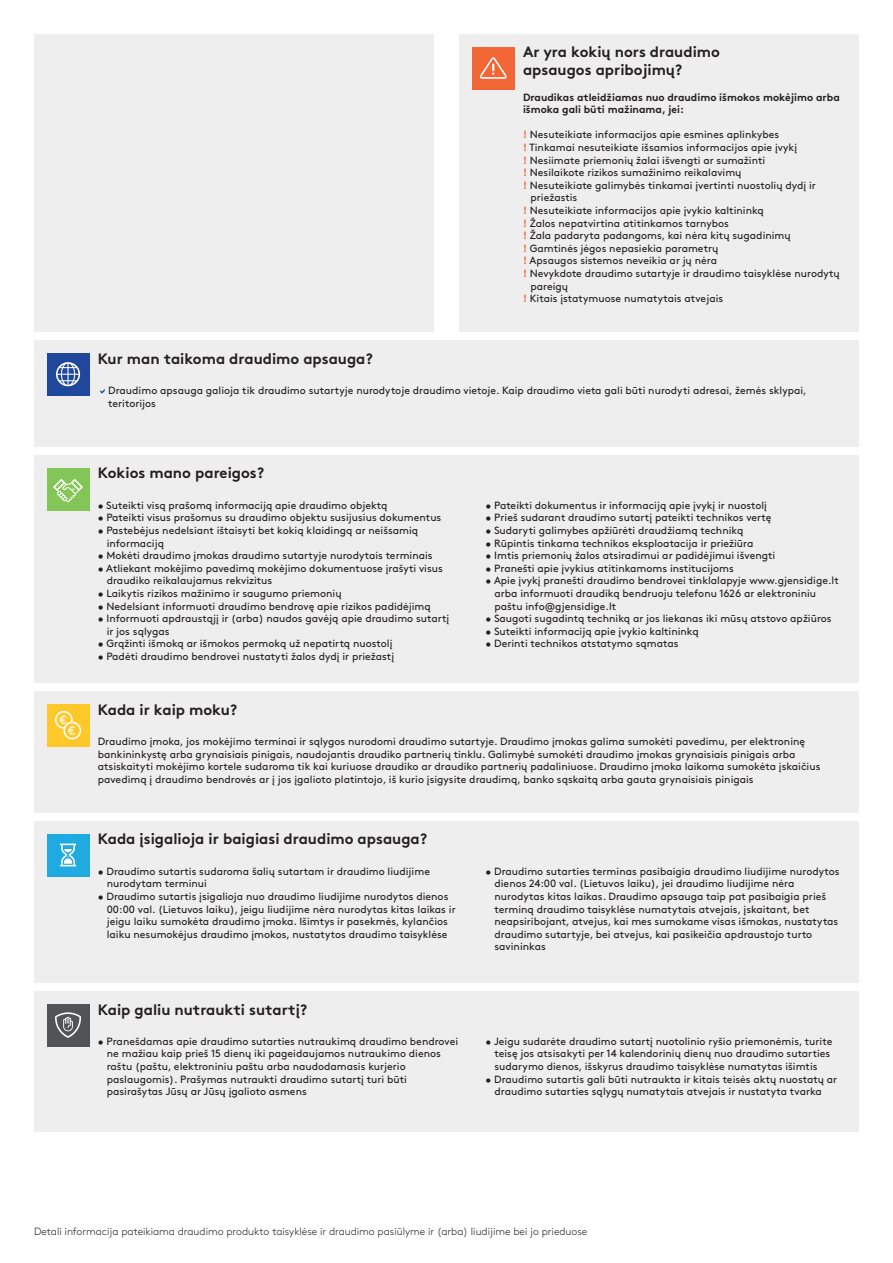
<style>
.page{position:relative;width:893px;height:1263px;background:#fff}
.page>*{position:absolute;margin:0;border:0;box-sizing:border-box;transform-origin:0 0}
.t1{font:15px/18px "Gjen Brown OT Bold Alt";color:#231f20}
.t2{font:10.5px/12.6px "Gjen Brown OT";color:#231f20}
.t3{font:300 10.5px "Gjen Brown OT";color:#231f20}
.t4{font:10.5px/12.6px "Gjen Brown OT Bold Alt";color:#231f20}
.s1{font-family:"Gjen Brown OT Bold Alt";color:#f26535}
</style>
<div class="page">
<div style="left:34px;top:34px;width:400px;height:298px;background:#eeeeef"></div>
<div style="left:34px;top:340px;width:825px;height:106px;background:#eeeeef"></div>
<div style="left:459px;top:34px;width:400px;height:298px;background:#eeeeef"></div>
<div style="left:472px;top:47px;width:42px;height:42px;background:#f26535"></div>
<svg style="left:480px;top:57px;width:27px;height:22px"></svg>
<div style="left:47px;top:353px;width:42px;height:42px;background:#1f479c"></div>
<svg style="left:56px;top:362px;width:24px;height:24px"></svg>
<div style="left:34px;top:691px;width:825px;height:121px;background:#eeeeef"></div>
<div style="left:34px;top:455px;width:825px;height:228px;background:#eeeeef"></div>
<div style="left:47px;top:468px;width:42px;height:42px;background:#83c556"></div>
<svg style="left:53px;top:479px;width:30px;height:23px"></svg>
<div style="left:34px;top:821px;width:825px;height:161px;background:#eeeeef"></div>
<div style="left:47px;top:704px;width:42px;height:42px;background:#fec829"></div>
<svg style="left:55px;top:711px;width:26px;height:28px"></svg>
<div style="left:47px;top:834px;width:42px;height:42px;background:#20aae2"></div>
<svg style="left:60px;top:843px;width:16px;height:23px"></svg>
<div style="left:34px;top:991px;width:825px;height:140px;background:#eeeeef"></div>
<div style="left:47px;top:1004px;width:42px;height:42px;background:#505457"></div>
<svg style="left:55px;top:1012px;width:26px;height:26px"></svg>
<h1 class="t1" style="left:523px;top:42px;width:198px">Ar yra kokių nors draudimo apsaugos apribojimų?</h1>
<p class="t4" style="left:523px;top:90px;width:318px">Draudikas atleidžiamas nuo draudimo išmokos mokėjimo arba išmoka gali būti mažinama, jei:</p>
<p class="t2" style="left:523px;top:128px;width:258px"><span class="s1">!</span> Nesuteikiate informacijos apie esmines aplinkybes</p>
<p class="t2" style="left:523px;top:140px;width:276px"><span class="s1">!</span> Tinkamai nesuteikiate išsamios informacijos apie įvykį</p>
<p class="t2" style="left:523px;top:153px;width:244px"><span class="s1">!</span> Nesiimate priemonių žalai išvengti ar sumažinti</p>
<p class="t2" style="left:523px;top:165px;width:220px"><span class="s1">!</span> Nesilaikote rizikos sumažinimo reikalavimų</p>
<p class="t2" style="left:523px;top:178px;width:294px"><span class="s1">!</span> Nesuteikiate galimybės tinkamai įvertinti nuostolių dydį ir</p>
<p class="t2" style="left:530px;top:191px;width:48px">priežastis</p>
<p class="t2" style="left:523px;top:203px;width:242px"><span class="s1">!</span> Nesuteikiate informacijos apie įvykio kaltininką</p>
<p class="t2" style="left:523px;top:216px;width:207px"><span class="s1">!</span> Žalos nepatvirtina atitinkamos tarnybos</p>
<p class="t2" style="left:523px;top:228px;width:269px"><span class="s1">!</span> Žala padaryta padangoms, kai nėra kitų sugadinimų</p>
<p class="t2" style="left:523px;top:241px;width:197px"><span class="s1">!</span> Gamtinės jėgos nepasiekia parametrų</p>
<p class="t2" style="left:523px;top:254px;width:196px"><span class="s1">!</span> Apsaugos sistemos neveikia ar jų nėra</p>
<p class="t2" style="left:523px;top:266px;width:318px"><span class="s1">!</span> Nevykdote draudimo sutartyje ir draudimo taisyklėse nurodytų</p>
<p class="t2" style="left:530px;top:279px;width:39px">pareigų</p>
<p class="t2" style="left:523px;top:291px;width:202px"><span class="s1">!</span> Kitais įstatymuose numatytais atvejais</p>
<h1 class="t1" style="left:98px;top:348px;width:277px">Kur man taikoma draudimo apsauga?</h1>
<p class="t2" style="left:108px;top:383px;width:700px">Draudimo apsauga galioja tik draudimo sutartyje nurodytoje draudimo vietoje. Kaip draudimo vieta gali būti nurodyti adresai, žemės sklypai, teritorijos</p>
<h1 class="t1" style="left:98px;top:463px;width:168px">Kokios mano pareigos?</h1>
<p class="t2" style="left:98px;top:498px;width:291px">• Suteikti visą prašomą informaciją apie draudimo objektą</p>
<p class="t2" style="left:98px;top:510px;width:345px">• Pateikti visus prašomus su draudimo objektu susijusius dokumentus</p>
<p class="t2" style="left:107px;top:523px;width:313px;text-indent:-9px">• Pastebėjus nedelsiant ištaisyti bet kokią klaidingą ar neišsamią informaciją</p>
<p class="t2" style="left:98px;top:548px;width:336px">• Mokėti draudimo įmokas draudimo sutartyje nurodytais terminais</p>
<p class="t2" style="left:107px;top:561px;width:338px;text-indent:-9px">• Atliekant mokėjimo pavedimą mokėjimo dokumentuose įrašyti visus draudiko reikalaujamus rekvizitus</p>
<p class="t2" style="left:98px;top:586px;width:245px">• Laikytis rizikos mažinimo ir saugumo priemonių</p>
<p class="t2" style="left:98px;top:599px;width:335px">• Nedelsiant informuoti draudimo bendrovę apie rizikos padidėjimą</p>
<p class="t2" style="left:107px;top:611px;width:344px;text-indent:-9px">• Informuoti apdraustąjį ir (arba) naudos gavėją apie draudimo sutartį ir jos sąlygas</p>
<p class="t2" style="left:98px;top:636px;width:296px">• Grąžinti išmoką ar išmokos permoką už nepatirtą nuostolį</p>
<p class="t2" style="left:98px;top:649px;width:298px">• Padėti draudimo bendrovei nustatyti žalos dydį ir priežastį</p>
<p class="t2" style="left:485px;top:498px;width:283px">• Pateikti dokumentus ir informaciją apie įvykį ir nuostolį</p>
<p class="t2" style="left:485px;top:510px;width:288px">• Prieš sudarant draudimo sutartį pateikti technikos vertę</p>
<p class="t2" style="left:485px;top:523px;width:259px">• Sudaryti galimybes apžiūrėti draudžiamą techniką</p>
<p class="t2" style="left:485px;top:536px;width:269px">• Rūpintis tinkama technikos eksploatacija ir priežiūra</p>
<p class="t2" style="left:485px;top:548px;width:291px">• Imtis priemonių žalos atsiradimui ar padidėjimui išvengti</p>
<p class="t2" style="left:485px;top:561px;width:250px">• Pranešti apie įvykius atitinkamoms institucijoms</p>
<p class="t2" style="left:494px;top:573px;width:346px;text-indent:-9px">• Apie įvykį pranešti draudimo bendrovei tinklalapyje www.gjensidige.lt arba informuoti draudiką bendruoju telefonu 1626 ar elektroniniu paštu info@gjensidige.lt</p>
<p class="t2" style="left:485px;top:611px;width:348px">• Saugoti sugadintą techniką ar jos liekanas iki mūsų atstovo apžiūros</p>
<p class="t2" style="left:485px;top:624px;width:215px">• Suteikti informaciją apie įvykio kaltininką</p>
<p class="t2" style="left:485px;top:636px;width:195px">• Derinti technikos atstatymo sąmatas</p>
<h1 class="t1" style="left:98px;top:699px;width:141px">Kada ir kaip moku?</h1>
<p class="t2" style="left:98px;top:734px;width:724px">Draudimo įmoka, jos mokėjimo terminai ir sąlygos nurodomi draudimo sutartyje. Draudimo įmokas galima sumokėti pavedimu, per elektroninę bankininkystę arba grynaisiais pinigais, naudojantis draudiko partnerių tinklu. Galimybė sumokėti draudimo įmokas grynaisiais pinigais arba atsiskaityti mokėjimo kortele sudaroma tik kai kuriuose draudiko ar draudiko partnerių padaliniuose. Draudimo įmoka laikoma sumokėta įskaičius pavedimą į draudimo bendrovės ar į jos įgalioto platintojo, iš kurio įsigysite draudimą, banko sąskaitą arba gauta grynaisiais pinigais</p>
<h1 class="t1" style="left:98px;top:828px;width:331px">Kada įsigalioja ir baigiasi draudimo apsauga?</h1>
<p class="t2" style="left:107px;top:864px;width:325px;text-indent:-9px">• Draudimo sutartis sudaroma šalių sutartam ir draudimo liudijime nurodytam terminui</p>
<p class="t2" style="left:107px;top:889px;width:350px;text-indent:-9px">• Draudimo sutartis įsigalioja nuo draudimo liudijime nurodytos dienos 00:00 val. (Lietuvos laiku), jeigu liudijime nėra nurodytas kitas laikas ir jeigu laiku sumokėta draudimo įmoka. Išimtys ir pasekmės, kylančios laiku nesumokėjus draudimo įmokos, nustatytos draudimo taisyklėse</p>
<h1 class="t1" style="left:98px;top:999px;width:211px">Kaip galiu nutraukti sutartį?</h1>
<p class="t2" style="left:494px;top:864px;width:347px;text-indent:-9px">• Draudimo sutarties terminas pasibaigia draudimo liudijime nurodytos dienos 24:00 val. (Lietuvos laiku), jei draudimo liudijime nėra nurodytas kitas laikas. Draudimo apsauga taip pat pasibaigia prieš terminą draudimo taisyklėse numatytais atvejais, įskaitant, bet neapsiribojant, atvejus, kai mes sumokame visas išmokas, nustatytas draudimo sutartyje, bei atvejus, kai pasikeičia apdraustojo turto savininkas</p>
<p class="t2" style="left:107px;top:1034px;width:353px;text-indent:-9px">• Pranešdamas apie draudimo sutarties nutraukimą draudimo bendrovei ne mažiau kaip prieš 15 dienų iki pageidaujamos nutraukimo dienos raštu (paštu, elektroniniu paštu arba naudodamasis kurjerio paslaugomis). Prašymas nutraukti draudimo sutartį turi būti pasirašytas Jūsų ar Jūsų įgalioto asmens</p>
<p class="t2" style="left:494px;top:1034px;width:339px;text-indent:-9px">• Jeigu sudarėte draudimo sutartį nuotolinio ryšio priemonėmis, turite teisę jos atsisakyti per 14 kalendorinių dienų nuo draudimo sutarties sudarymo dienos, išskyrus draudimo taisyklėse numatytas išimtis</p>
<p class="t2" style="left:494px;top:1072px;width:344px;text-indent:-9px">• Draudimo sutartis gali būti nutraukta ir kitais teisės aktų nuostatų ar draudimo sutarties sąlygų numatytais atvejais ir nustatyta tvarka</p>
<p class="t3" style="left:34px;top:1223px;width:555px">Detali informacija pateikiama draudimo produkto taisyklėse ir draudimo pasiūlyme ir (arba) liudijime bei jo prieduose</p>
</div>
